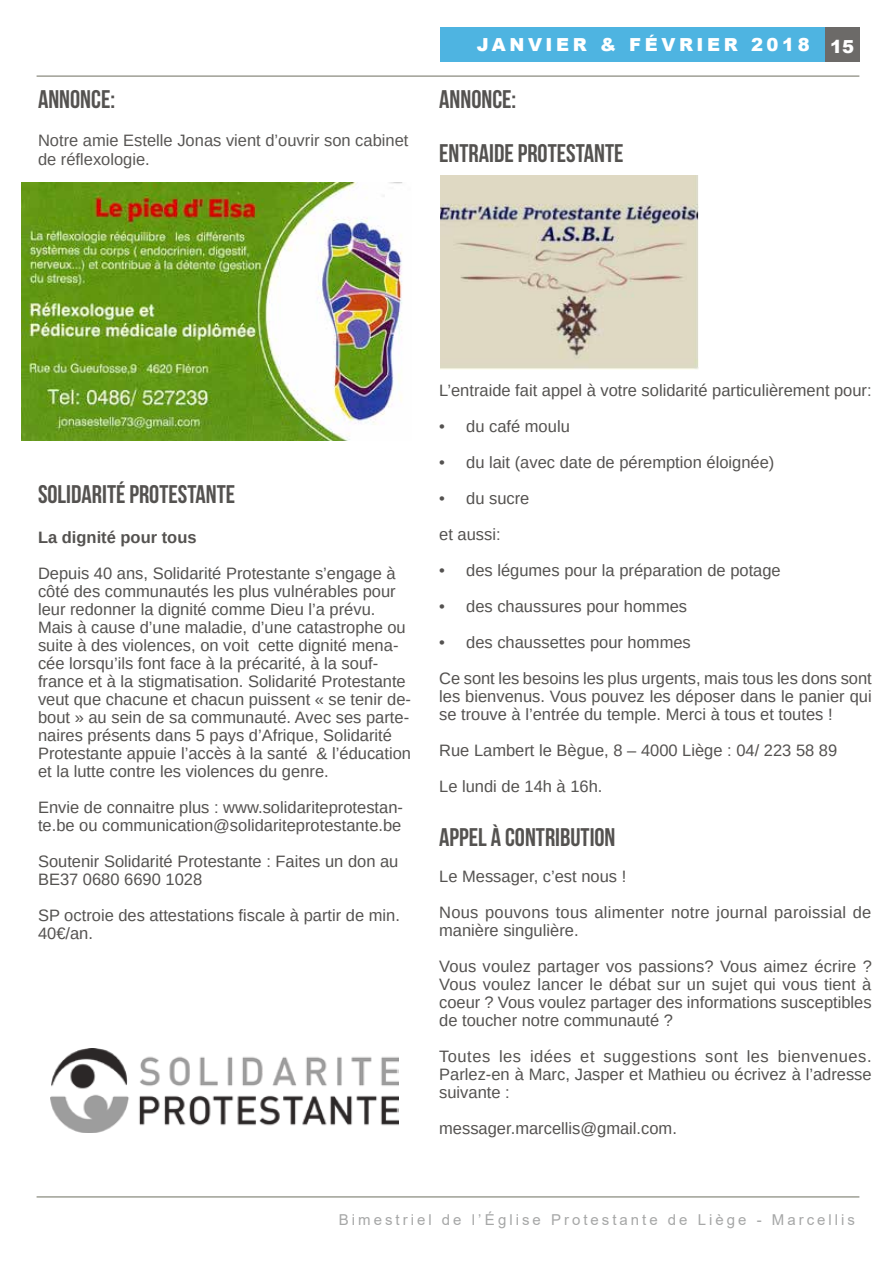
<style>
.page{position:relative;width:893px;height:1263px;background:#fff}
.page>*{position:absolute;margin:0;border:0;box-sizing:border-box;transform-origin:0 0}
.t1{font:25.5px/54px "Bebas Neue";color:#545250}
.t2{font:900 18px "Arial";letter-spacing:.2em;color:#fff}
.t3{font:16.5px/18px "Arimo";color:#545250}
.t4{font:16.5px/19.5px "Arimo";color:#585654}
.t5{font:700 16.5px "Arimo";color:#545250}
.t6{font:15px "Arial";letter-spacing:.2em;color:#a6a7a7}
</style>
<div class="page">
<div style="left:825px;top:28px;width:34px;height:34px;background:#6c6a68"></div>
<div style="left:441px;top:28px;width:384px;height:34px;background:#4eb4e1"></div>
<hr style="left:37px;top:76px;width:822px;height:1px;background:#7e7f71">
<hr style="left:37px;top:1196px;width:822px;height:1px;background:#7e7f71">
<img style="left:440px;top:175px;width:258px;height:194px">
<img style="left:21px;top:183px;width:381px;height:257px">
<img style="left:51px;top:1048px;width:347px;height:84px">
<h1 class="t1" style="left:38px;top:72px;width:79px">ANNONCE:</h1>
<p class="t4" style="left:38px;top:130px;width:372px">Notre amie Estelle Jonas vient d’ouvrir son cabinet de réflexologie.</p>
<p class="t2" style="left:477px;top:32px;width:379px">JANVIER &amp; FÉVRIER 2018 15</p>
<h1 class="t1" style="left:439px;top:72px;width:186px">ANNONCE:<br>ENTRAIDE PROTESTANTE</h1>
<h1 class="t1" style="left:38px;top:466px;width:199px">SOLIDARITÉ PROTESTANTE</h1>
<p class="t5" style="left:38px;top:526px;width:160px">La dignité pour tous</p>
<p class="t3" style="left:38px;top:564px;width:375px">Depuis 40 ans, Solidarité Protestante s’engage à côté des communautés les plus vulnérables pour leur redonner la dignité comme Dieu l’a prévu.<br>Mais à cause d’une maladie, d’une catastrophe ou suite à des violences, on voit cette dignité mena&shy;cée lorsqu’ils font face à la précarité, à la souf&shy;france et à la stigmatisation. Solidarité Protestante veut que chacune et chacun puissent « se tenir de&shy;bout » au sein de sa communauté. Avec ses parte&shy;naires présents dans 5 pays d’Afrique, Solidarité Protestante appuie l’accès à la santé &amp; l’éducation et la lutte contre les violences du genre.</p>
<p class="t3" style="left:38px;top:798px;width:367px">Envie de connaitre plus : www.solidariteprotestan&shy;te.be ou communication@solidariteprotestante.be</p>
<p class="t3" style="left:38px;top:852px;width:362px">Soutenir Solidarité Protestante : Faites un don au<br>BE37 0680 6690 1028</p>
<p class="t3" style="left:38px;top:906px;width:363px">SP octroie des attestations fiscale à partir de min.<br>40€/an.</p>
<p class="t3" style="left:439px;top:381px;width:434px">L’entraide fait appel à votre solidarité particulièrement pour:</p>
<p class="t3" style="left:439px;top:417px;width:132px">• du café moulu</p>
<p class="t3" style="left:439px;top:453px;width:337px">• du lait (avec date de péremption éloignée)</p>
<p class="t3" style="left:439px;top:480px;width:92px;line-height:36px">• du sucre et aussi:</p>
<p class="t3" style="left:439px;top:561px;width:343px">• des légumes pour la préparation de potage</p>
<p class="t3" style="left:439px;top:597px;width:249px">• des chaussures pour hommes</p>
<p class="t3" style="left:439px;top:624px;width:434px;line-height:36px">• des chaussettes pour hommes<br>Ce sont les besoins les plus urgents, mais tous les dons sont</p>
<p class="t3" style="left:439px;top:687px;width:434px">les bienvenus. Vous pouvez les déposer dans le panier qui se trouve à l’entrée du temple. Merci à tous et toutes !</p>
<p class="t3" style="left:439px;top:732px;width:400px;line-height:36px">Rue Lambert le Bègue, 8 – 4000 Liège : 04/ 223 58 89<br>Le lundi de 14h à 16h.</p>
<h1 class="t1" style="left:439px;top:810px;width:178px">APPEL À CONTRIBUTION</h1>
<p class="t3" style="left:439px;top:858px;width:434px;line-height:36px">Le Messager, c’est nous !<br>Nous pouvons tous alimenter notre journal paroissial de</p>
<p class="t3" style="left:439px;top:912px;width:434px;line-height:36px">manière singulière.<br>Vous voulez partager vos passions? Vous aimez écrire ?</p>
<p class="t3" style="left:439px;top:975px;width:434px;text-align:justify">Vous voulez lancer le débat sur un sujet qui vous tient à coeur ? Vous voulez partager des informations susceptibles de toucher notre communauté ?</p>
<p class="t3" style="left:439px;top:1047px;width:434px;text-align:justify">Toutes les idées et suggestions sont les bienvenues.<br>Parlez-en à Marc, Jasper et Mathieu ou écrivez à l’adresse suivante :</p>
<p class="t3" style="left:439px;top:1119px;width:239px">messager.marcellis@gmail.com.</p>
<p class="t6" style="left:339px;top:1209px;width:518px">Bimestriel de l’Église Protestante de Liège - Marcellis</p>
</div>
